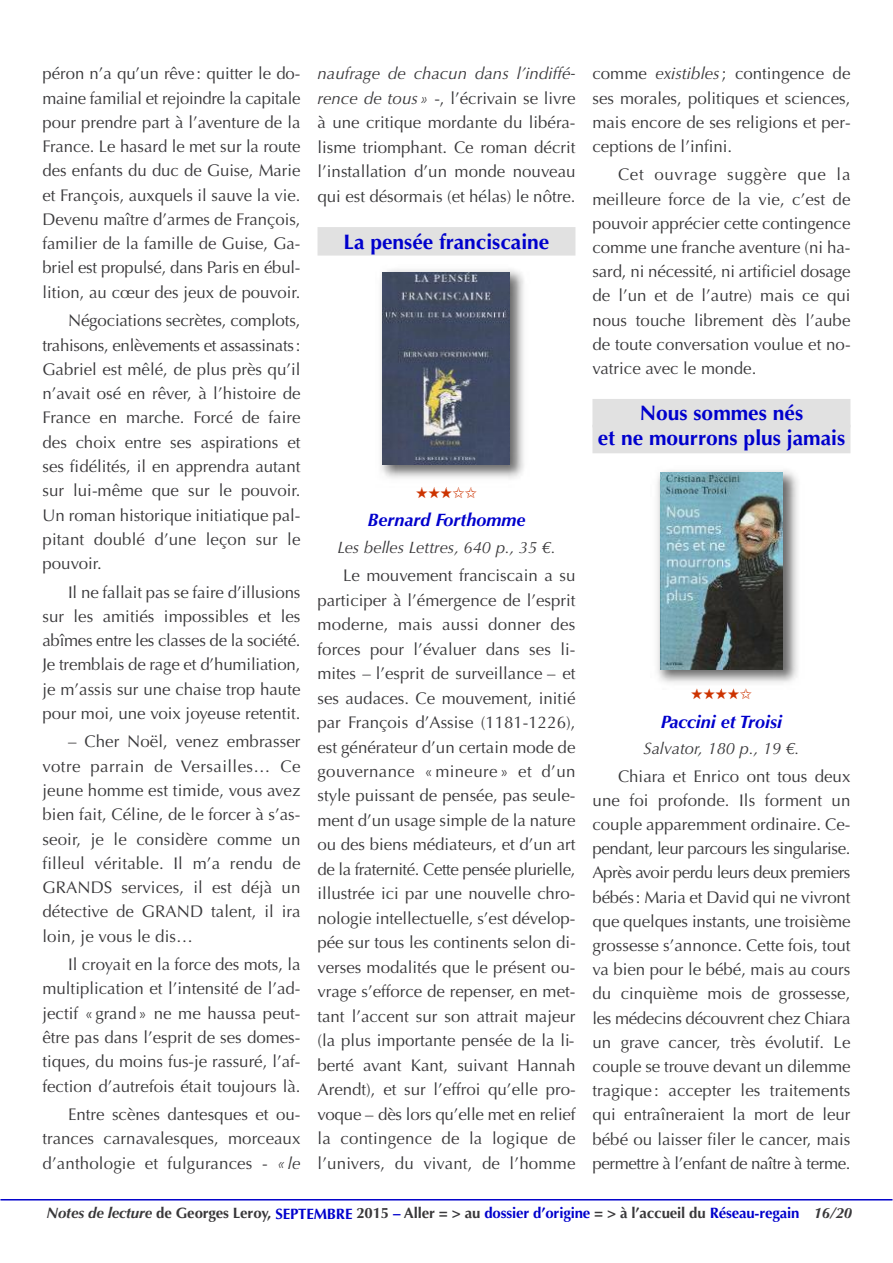
<style>
.page{position:relative;width:893px;height:1263px;background:#fff}
.page>*{position:absolute;margin:0;border:0;box-sizing:border-box;transform-origin:0 0}
.t1{font:700 21px/24.2px "Optima";color:#00c;text-align:center}
.t2{font:italic 700 18px "Optima";color:#00c}
.t3{font:16.8px/24.3px "Optima";color:#39383a;text-align:justify}
.t4{font:italic 16.5px "Optima";color:#39383a}
.t5{font:700 15px "Optima";letter-spacing:-.01em;color:#39383a}
.t6{font:15px "Zapf Dingbats ITC";color:#c30}
.s1{font-style:italic}
.s2{color:#00c}
</style>
<div class="page">
<div style="left:317px;top:227px;width:258px;height:29px;background:#e1e1e1"></div>
<div style="left:592px;top:399px;width:258px;height:28px;background:#e1e1e1"></div>
<div style="left:592px;top:425px;width:258px;height:28px;background:#e1e1e1"></div>
<img style="left:657px;top:470px;width:141px;height:213px">
<img style="left:660px;top:473px;width:123px;height:197px">
<img style="left:380px;top:269px;width:144px;height:210px">
<img style="left:383px;top:272px;width:126px;height:193px">
<hr style="left:0;top:1199px;width:892px;height:1px;background:#00c">
<p class="t3" style="left:43px;top:62px;width:259px">péron n’a qu’un rêve : quitter le do&shy;maine familial et rejoindre la capitale pour prendre part à l’aventure de la France. Le hasard le met sur la route des enfants du duc de Guise, Marie et François, auxquels il sauve la vie.<br>Devenu maître d’armes de François, familier de la famille de Guise, Ga&shy;briel est propulsé, dans Paris en ébul&shy;lition, au cœur des jeux de pouvoir.</p>
<p class="t3" style="left:43px;top:309px;width:259px;text-indent:26px">Négociations secrètes, complots, trahisons, enlèvements et assassinats:<br>Gabriel est mêlé, de plus près qu’il n’avait osé en rêver, à l’histoire de France en marche. Forcé de faire des choix entre ses aspirations et ses fidélités, il en apprendra autant sur lui-même que sur le pouvoir.<br>Un roman historique initiatique pal&shy;pitant doublé d’une leçon sur le pouvoir.</p>
<p class="t3" style="left:43px;top:580px;width:259px;text-indent:26px">Il ne fallait pas se faire d’illusions sur les amitiés impossibles et les abîmes entre les classes de la société.<br>Je tremblais de rage et d’humiliation, je m’assis sur une chaise trop haute pour moi, une voix joyeuse retentit.</p>
<p class="t3" style="left:43px;top:730px;width:260px;text-indent:26px">– Cher Noël, venez embrasser votre parrain de Versailles… Ce jeune homme est timide, vous avez bien fait, Céline, de le forcer à s’as&shy;seoir, je le considère comme un filleul véritable. Il m’a rendu de GRANDS services, il est déjà un détective de GRAND talent, il ira loin, je vous le dis…</p>
<p class="t3" style="left:43px;top:952px;width:259px;text-indent:26px">Il croyait en la force des mots, la multiplication et l’intensité de l’ad&shy;jectif «grand» ne me haussa peut&shy;être pas dans l’esprit de ses domes&shy;tiques, du moins fus-je rassuré, l’af&shy;fection d’autrefois était toujours là.</p>
<p class="t3" style="left:43px;top:1102px;width:259px;text-indent:26px">Entre scènes dantesques et ou&shy;trances carnavalesques, morceaux d’anthologie et fulgurances - <span class="s1">« le</span></p>
<p class="t3" style="left:592px;top:62px;width:260px">comme <span class="s1">existibles</span>; contingence de ses morales, politiques et sciences, mais encore de ses religions et per&shy;ceptions de l’infini.</p>
<p class="t3" style="left:592px;top:163px;width:260px;text-indent:26px">Cet ouvrage suggère que la meilleure force de la vie, c’est de pouvoir apprécier cette contingence comme une franche aventure (ni ha&shy;sard, ni nécessité, ni artificiel dosage de l’un et de l’autre) mais ce qui nous touche librement dès l’aube de toute conversation voulue et no&shy;vatrice avec le monde.</p>
<p class="t1" style="left:598px;top:401px;width:249px">Nous sommes nés<br>et ne mourrons plus jamais</p>
<p class="t3" style="left:318px;top:62px;width:259px"><span class="s1">naufrage de chacun dans l’indiffé&shy;rence de tous »</span> -, l’écrivain se livre à une critique mordante du libéra&shy;lisme triomphant. Ce roman décrit l’installation d’un monde nouveau qui est désormais (et hélas) le nôtre.</p>
<p class="t1" style="left:343px;top:230px;width:207px">La pensée franciscaine</p>
<p class="t6" style="left:416px;top:483px;width:38px">★★★</p>
<p class="t2" style="left:367px;top:510px;width:160px">Bernard Forthomme</p>
<p class="t4" style="left:337px;top:537px;width:220px">Les belles Lettres, 640 p., 35 €.</p>
<p class="t3" style="left:317px;top:563px;width:260px;text-indent:26px">Le mouvement franciscain a su participer à l’émergence de l’esprit moderne, mais aussi donner des forces pour l’évaluer dans ses li&shy;mites – l’esprit de surveillance – et ses audaces. Ce mouvement, initié par François d’Assise (1181-1226), est générateur d’un certain mode de gouvernance « mineure » et d’un style puissant de pensée, pas seule&shy;ment d’un usage simple de la nature ou des biens médiateurs, et d’un art de la fraternité. Cette pensée plurielle, illustrée ici par une nouvelle chro&shy;nologie intellectuelle, s’est dévelop&shy;pée sur tous les continents selon di&shy;verses modalités que le présent ou&shy;vrage s’efforce de repenser, en met&shy;tant l’accent sur son attrait majeur (la plus importante pensée de la li&shy;berté avant Kant, suivant Hannah Arendt), et sur l’effroi qu’elle pro&shy;voque – dès lors qu’elle met en relief la contingence de la logique de l’univers, du vivant, de l’homme</p>
<p class="t6" style="left:691px;top:685px;width:50px">★★★★</p>
<p class="t2" style="left:661px;top:711px;width:123px">Paccini et Troisi</p>
<p class="t4" style="left:643px;top:738px;width:158px">Salvator, 180 p., 19 €.</p>
<p class="t3" style="left:592px;top:764px;width:259px;text-indent:26px">Chiara et Enrico ont tous deux une foi profonde. Ils forment un couple apparemment ordinaire. Ce&shy;pendant, leur parcours les singularise.<br>Après avoir perdu leurs deux premiers bébés: Maria et David qui ne vivront que quelques instants, une troisième grossesse s’annonce. Cette fois, tout va bien pour le bébé, mais au cours du cinquième mois de grossesse, les médecins découvrent chez Chiara un grave cancer, très évolutif. Le couple se trouve devant un dilemme tragique : accepter les traitements qui entraîneraient la mort de leur bébé ou laisser filer le cancer, mais permettre à l’enfant de naître à terme.</p>
<p class="t5" style="left:47px;top:1204px;width:807px"><span class="s1">Notes de lecture</span> de Georges Leroy, <span class="s2">SEPTEMBRE</span> 2015 <span class="s2">–</span> Aller = &gt; au <span class="s2">dossier d’origine</span> = &gt; à l’accueil du <span class="s2">Réseau-regain</span> <span class="s1">16/20</span></p>
</div>
